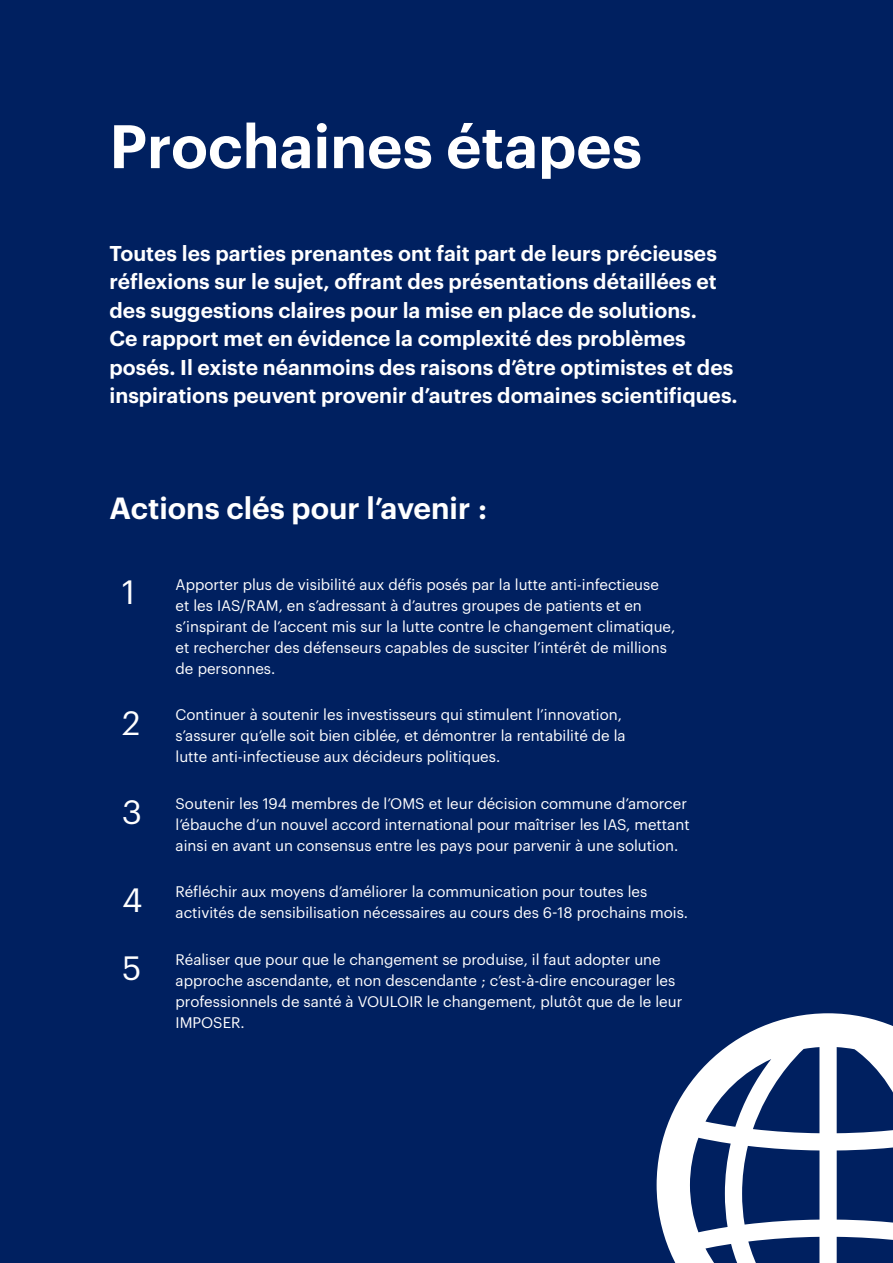
<style>
.page{position:relative;width:893px;height:1263px;background:#002060}
.page>*{position:absolute;margin:0;border:0;box-sizing:border-box;transform-origin:0 0}
.Subheadline_Regular_blue{font:600 60px "Graphik";color:#fff}
.Body_black{font:33px "Graphik";color:#fff}
.Subheadline_Regular_blue-2{font:600 30px "Graphik";color:#fff}
.Body_black-2{font:600 21px/28.5px "Graphik";color:#fff}
.Body_black-3{font:15px/21px "Graphik";color:#fff}
</style>
<div class="page">
<svg style="left:657px;top:1013px;width:236px;height:250px"></svg>
<p class="Subheadline_Regular_blue" style="left:110px;top:100px;width:534px">Prochaines étapes</p>
<p class="Body_black-2" style="left:110px;top:237px;width:630px">Toutes les parties prenantes ont fait part de leurs précieuses réflexions sur le sujet, offrant des présentations détaillées et des suggestions claires pour la mise en place de solutions.<br>Ce rapport met en évidence la complexité des problèmes posés. Il existe néanmoins des raisons d’être optimistes et des inspirations peuvent provenir d’autres domaines scientifiques.</p>
<p class="Subheadline_Regular_blue-2" style="left:110px;top:485px;width:379px">Actions clés pour l’avenir :</p>
<p class="Body_black" style="left:122px;top:568px;width:15px">1</p>
<p class="Body_black" style="left:122px;top:698px;width:20px">2</p>
<p class="Body_black" style="left:122px;top:787px;width:21px">3</p>
<p class="Body_black" style="left:122px;top:875px;width:22px">4</p>
<p class="Body_black" style="left:122px;top:943px;width:21px">5</p>
<p class="Body_black-3" style="left:176px;top:572px;width:501px">Apporter plus de visibilité aux défis posés par la lutte anti-infectieuse et les IAS/RAM, en s’adressant à d’autres groupes de patients et en s’inspirant de l’accent mis sur la lutte contre le changement climatique, et rechercher des défenseurs capables de susciter l’intérêt de millions de personnes.</p>
<p class="Body_black-3" style="left:176px;top:703px;width:452px">Continuer à soutenir les investisseurs qui stimulent l’innovation, s’assurer qu’elle soit bien ciblée, et démontrer la rentabilité de la lutte anti-infectieuse aux décideurs politiques.</p>
<p class="Body_black-3" style="left:176px;top:792px;width:516px">Soutenir les 194 membres de l’OMS et leur décision commune d’amorcer l’ébauche d’un nouvel accord international pour maîtriser les IAS, mettant ainsi en avant un consensus entre les pays pour parvenir à une solution.</p>
<p class="Body_black-3" style="left:176px;top:880px;width:514px">Réfléchir aux moyens d’améliorer la communication pour toutes les activités de sensibilisation nécessaires au cours des 6-18 prochains mois.</p>
<p class="Body_black-3" style="left:176px;top:948px;width:508px">Réaliser que pour que le changement se produise, il faut adopter une approche ascendante, et non descendante ; c’est-à-dire encourager les professionnels de santé à VOULOIR le changement, plutôt que de le leur IMPOSER.</p>
</div>
